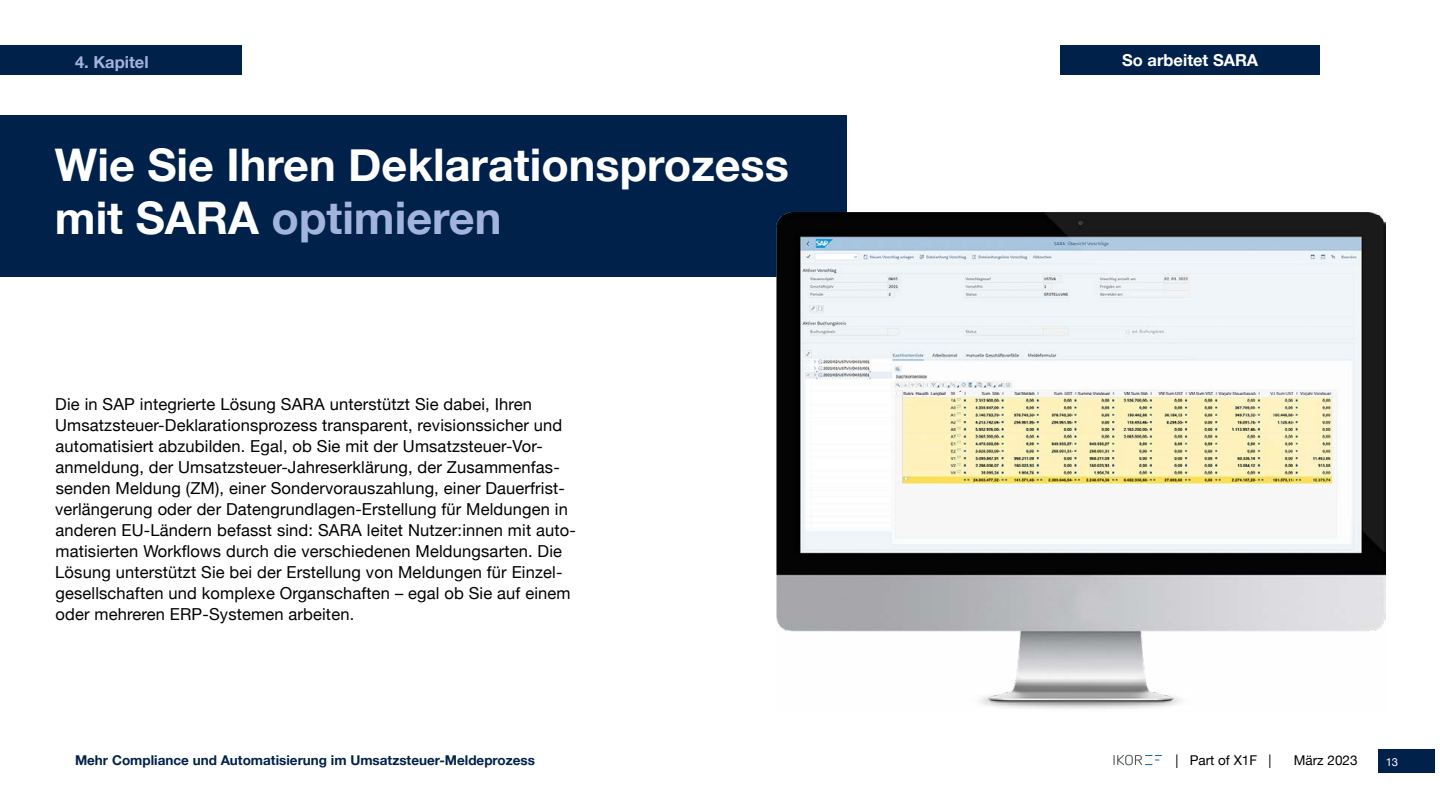
<style>
.page{position:relative;width:1440px;height:810px;background:#fff}
.page>*{position:absolute;margin:0;border:0;box-sizing:border-box;transform-origin:0 0}
.t1{font:700 45px/53.2px "Helvetica Neue";color:#fff}
.t2{font:16.5px/21px "Helvetica Neue";letter-spacing:.01em;color:#000}
.t3{font:700 16.5px "Helvetica Neue";color:#fff}
.t4{font:700 16.5px "Helvetica Neue";color:#a3b4dc}
.t5{font:700 13.5px "Helvetica Neue";color:#00214a}
.t6{font:13.5px "Helvetica Neue";color:#000}
.t7{font:11.25px "Helvetica Neue";color:#fff}
.s1{color:#a3b4dc}
</style>
<div class="page">
<div style="left:0;top:115px;width:846px;height:162px;background:#00214a"></div>
<div style="left:1378px;top:749px;width:57px;height:24px;background:#00214a"></div>
<svg style="left:1114px;top:755px;width:48px;height:10px"></svg>
<div style="left:0;top:45px;width:242px;height:30px;background:#00214a"></div>
<div style="left:1061px;top:45px;width:259px;height:30px;background:#00214a"></div>
<img style="left:776px;top:212px;width:609px;height:497px">
<p class="t4" style="left:75px;top:49px;width:75px">4. Kapitel</p>
<p class="t3" style="left:1122px;top:47px;width:137px">So arbeitet SARA</p>
<h1 class="t1" style="left:55px;top:140px;width:736px">Wie Sie Ihren Deklarationsprozess mit SARA <span class="s1">optimieren</span></h1>
<p class="t2" style="left:55px;top:394px;width:522px">Die in SAP integrierte Lösung SARA unterstützt Sie dabei, Ihren Umsatzsteuer-Deklarationsprozess transparent, revisionssicher und automatisiert abzubilden. Egal, ob Sie mit der Umsatzsteuer-Vor&shy;anmeldung, der Umsatzsteuer-Jahreserklärung, der Zusammenfas&shy;senden Meldung (ZM), einer Sondervorauszahlung, einer Dauerfrist&shy;verlängerung oder der Datengrundlagen-Erstellung für Meldungen in anderen EU-Ländern befasst sind: SARA leitet Nutzer:innen mit auto&shy;matisierten Workflows durch die verschiedenen Meldungsarten. Die Lösung unterstützt Sie bei der Erstellung von Meldungen für Einzel&shy;gesellschaften und komplexe Organschaften – egal ob Sie auf einem oder mehreren ERP-Systemen arbeiten.</p>
<p class="t5" style="left:75px;top:750px;width:462px">Mehr Compliance und Automatisierung im Umsatzsteuer-Meldeprozess</p>
<p class="t6" style="left:1175px;top:750px;width:98px">| Part of X1F |</p>
<p class="t6" style="left:1294px;top:750px;width:65px">März 2023</p>
<p class="t7" style="left:1386px;top:754px;width:14px">13</p>
</div>
